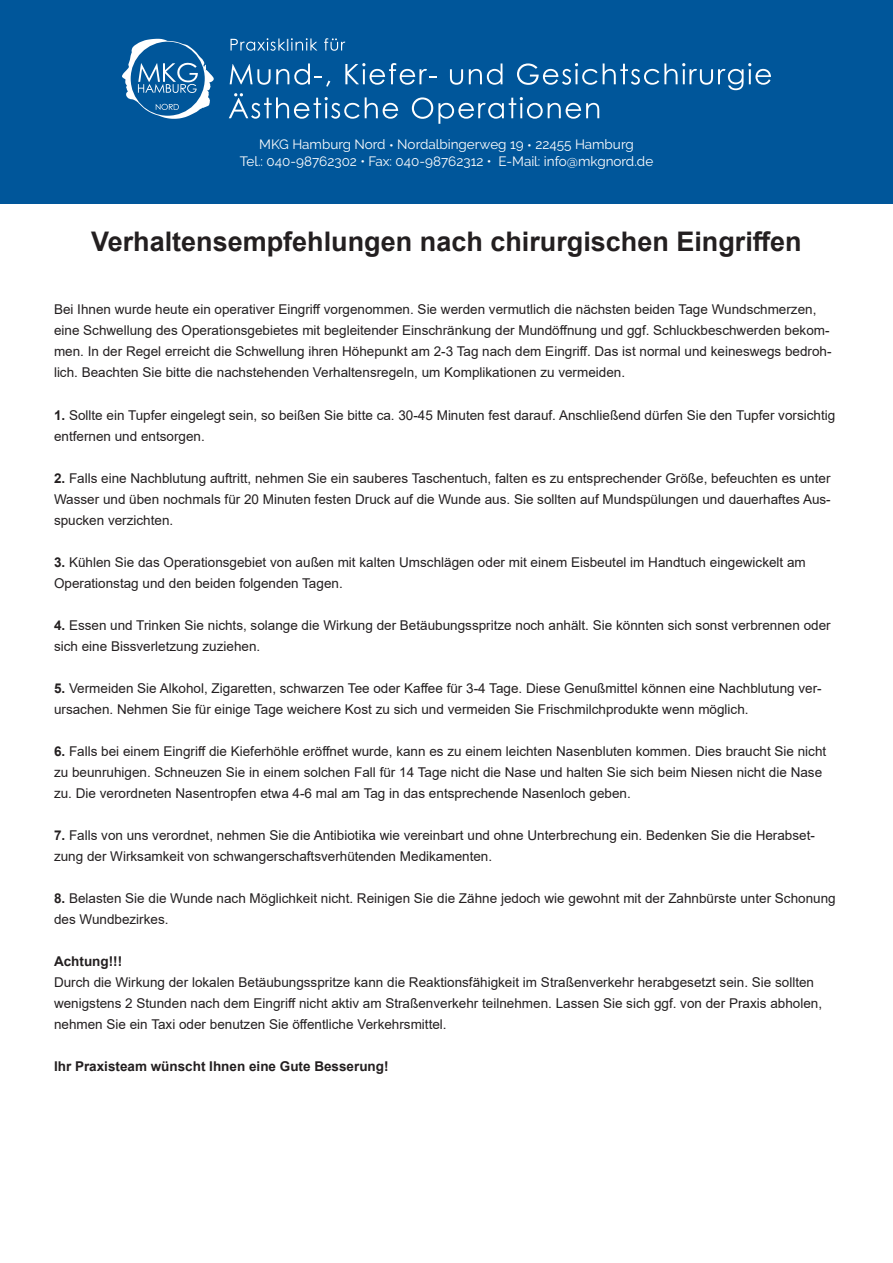
<style>
.page{position:relative;width:893px;height:1263px;background:#fff}
.page>*{position:absolute;margin:0;border:0;box-sizing:border-box;transform-origin:0 0}
.t1{font:700 27px "Arial";color:#231f20}
.t2{font:16.5px "Century Gothic";color:#fff}
.t3{font:13.5px/21px "Arial";color:#231f20}
.t4{font:13.5px "Raleway";color:#fff}
.t5{font:700 13.5px "Arial";color:#231f20}
.s1{font-weight:700}
</style>
<div class="page">
<div style="left:0;top:0;width:893px;height:204px;background:#00569a"></div>
<svg style="left:122px;top:39px;width:92px;height:80px"></svg>
<svg style="left:230px;top:38px;width:55px;height:13px"></svg>
<svg style="left:291px;top:38px;width:26px;height:13px"></svg>
<svg style="left:324px;top:38px;width:21px;height:13px"></svg>
<svg style="left:230px;top:63px;width:100px;height:24px"></svg>
<svg style="left:345px;top:63px;width:91px;height:22px"></svg>
<svg style="left:450px;top:69px;width:13px;height:16px"></svg>
<svg style="left:469px;top:63px;width:33px;height:22px"></svg>
<svg style="left:517px;top:63px;width:80px;height:22px"></svg>
<svg style="left:603px;top:63px;width:168px;height:27px"></svg>
<svg style="left:229px;top:93px;width:169px;height:26px"></svg>
<svg style="left:412px;top:97px;width:187px;height:27px"></svg>
<p class="t2" style="left:286px;top:33px;width:5px">l</p>
<p class="t4" style="left:259px;top:137px;width:376px">MKG Hamburg Nord • Nordalbingerweg 19 • 22455 Hamburg</p>
<p class="t4" style="left:240px;top:153px;width:415px">Tel.: 040-98762302 • Fax: 040-98762312 • E-Mail: info@mkgnord.de</p>
<p class="t1" style="left:91px;top:223px;width:712px">Verhaltensempfehlungen nach chirurgischen Eingriffen</p>
<p class="t3" style="left:54px;top:299px;width:779px">Bei Ihnen wurde heute ein operativer Eingriff vorgenommen. Sie werden vermutlich die nächsten beiden Tage Wundschmerzen, eine Schwellung des Operationsgebietes mit begleitender Einschränkung der Mundöffnung und ggf. Schluckbeschwerden bekom&shy;men. In der Regel erreicht die Schwellung ihren Höhepunkt am 2-3 Tag nach dem Eingriff. Das ist normal und keineswegs bedroh&shy;lich. Beachten Sie bitte die nachstehenden Verhaltensregeln, um Komplikationen zu vermeiden.</p>
<p class="t3" style="left:54px;top:404px;width:783px"><span class="s1">1.</span> Sollte ein Tupfer eingelegt sein, so beißen Sie bitte ca. 30-45 Minuten fest darauf. Anschließend dürfen Sie den Tupfer vorsichtig entfernen und entsorgen.</p>
<p class="t3" style="left:54px;top:467px;width:778px;text-align:justify"><span class="s1">2.</span> Falls eine Nachblutung auftritt, nehmen Sie ein sauberes Taschentuch, falten es zu entsprechender Größe, befeuchten es unter Wasser und üben nochmals für 20 Minuten festen Druck auf die Wunde aus. Sie sollten auf Mundspülungen und dauerhaftes Aus&shy;spucken verzichten.</p>
<p class="t3" style="left:54px;top:551px;width:753px"><span class="s1">3.</span> Kühlen Sie das Operationsgebiet von außen mit kalten Umschlägen oder mit einem Eisbeutel im Handtuch eingewickelt am<br>Operationstag und den beiden folgenden Tagen.</p>
<p class="t3" style="left:54px;top:614px;width:778px"><span class="s1">4.</span> Essen und Trinken Sie nichts, solange die Wirkung der Betäubungsspritze noch anhält. Sie könnten sich sonst verbrennen oder sich eine Bissverletzung zuziehen.</p>
<p class="t3" style="left:54px;top:677px;width:769px"><span class="s1">5.</span> Vermeiden Sie Alkohol, Zigaretten, schwarzen Tee oder Kaffee für 3-4 Tage. Diese Genußmittel können eine Nachblutung ver&shy;ursachen. Nehmen Sie für einige Tage weichere Kost zu sich und vermeiden Sie Frischmilchprodukte wenn möglich.</p>
<p class="t3" style="left:54px;top:740px;width:774px"><span class="s1">6.</span> Falls bei einem Eingriff die Kieferhöhle eröffnet wurde, kann es zu einem leichten Nasenbluten kommen. Dies braucht Sie nicht zu beunruhigen. Schneuzen Sie in einem solchen Fall für 14 Tage nicht die Nase und halten Sie sich beim Niesen nicht die Nase zu. Die verordneten Nasentropfen etwa 4-6 mal am Tag in das entsprechende Nasenloch geben.</p>
<p class="t3" style="left:54px;top:824px;width:762px"><span class="s1">7.</span> Falls von uns verordnet, nehmen Sie die Antibiotika wie vereinbart und ohne Unterbrechung ein. Bedenken Sie die Herabset&shy;zung der Wirksamkeit von schwangerschaftsverhütenden Medikamenten.</p>
<p class="t3" style="left:54px;top:887px;width:783px"><span class="s1">8.</span> Belasten Sie die Wunde nach Möglichkeit nicht. Reinigen Sie die Zähne jedoch wie gewohnt mit der Zahnbürste unter Schonung des Wundbezirkes.</p>
<p class="t5" style="left:54px;top:951px;width:70px">Achtung!!!</p>
<p class="t3" style="left:54px;top:971px;width:770px">Durch die Wirkung der lokalen Betäubungsspritze kann die Reaktionsfähigkeit im Straßenverkehr herabgesetzt sein. Sie sollten wenigstens 2 Stunden nach dem Eingriff nicht aktiv am Straßenverkehr teilnehmen. Lassen Sie sich ggf. von der Praxis abholen, nehmen Sie ein Taxi oder benutzen Sie öffentliche Verkehrsmittel.</p>
<p class="t5" style="left:54px;top:1056px;width:336px">Ihr Praxisteam wünscht Ihnen eine Gute Besserung!</p>
</div>
